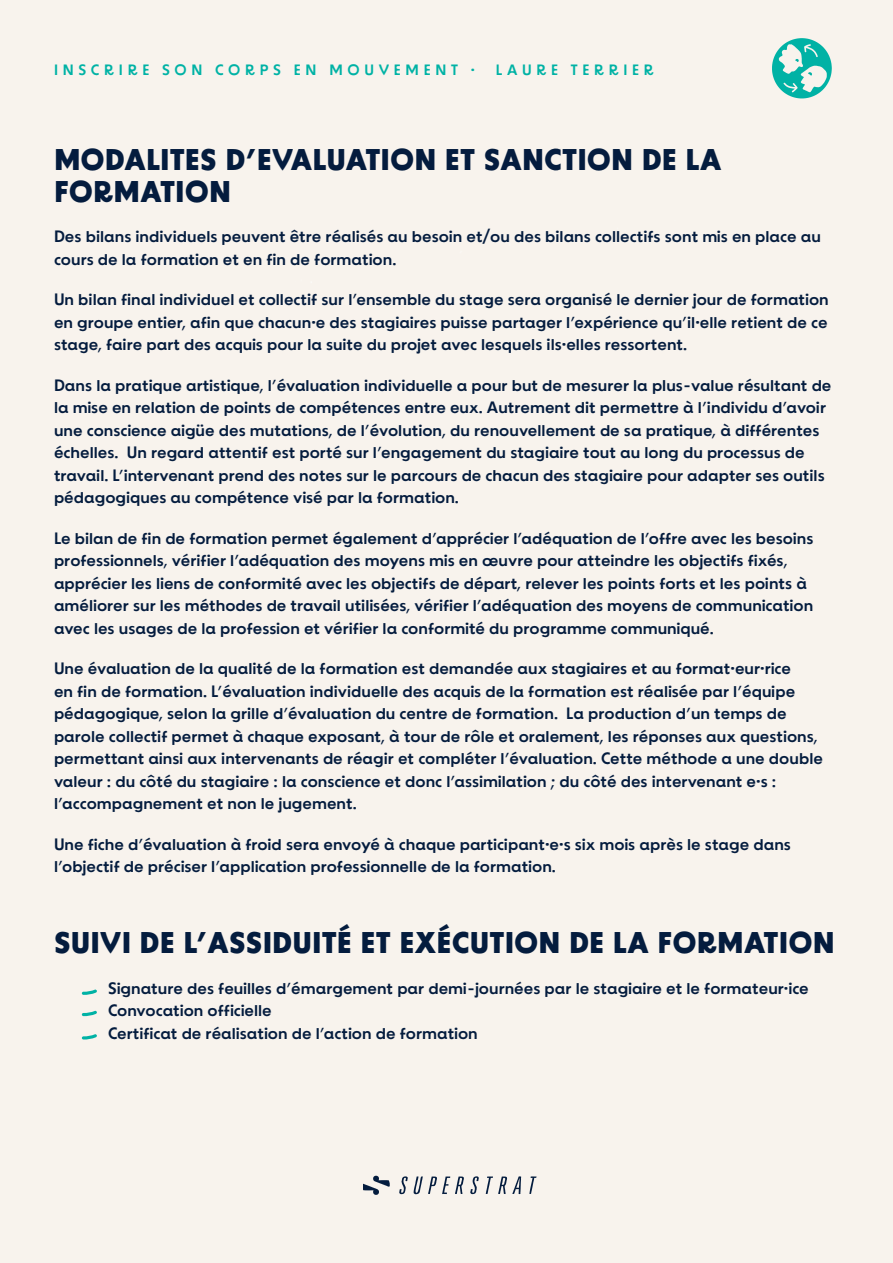
<style>
.page{position:relative;width:893px;height:1263px;background:#fff}
.page>*{position:absolute;margin:0;border:0;box-sizing:border-box;transform-origin:0 0}
.titre_partie{font:700 30px/31.5px "BD Supper";color:#041c3e}
.texte{font:16.5px/22.5px "BD Supper";color:#041c3e}
.t1{font:15px "BD Supper";letter-spacing:.315em;color:#00b2a5}
</style>
<div class="page">
<img style="left:363px;top:1162px;width:173px;height:47px">
<img style="left:764px;top:34px;width:75px;height:71px">
<svg style="left:82px;top:1034px;width:15px;height:5px"></svg>
<svg style="left:82px;top:1010px;width:15px;height:6px"></svg>
<svg style="left:82px;top:989px;width:15px;height:6px"></svg>
<p class="t1" style="left:54px;top:61px;width:422px">INSCRIRE SON CORPS EN MOUVEMENT ·</p>
<p class="t1" style="left:496px;top:61px;width:160px">LAURE TERRIER</p>
<p class="titre_partie" style="left:54px;top:144px;width:669px">MODALITES D’EVALUATION ET SANCTION DE LA<br>FORMATION</p>
<p class="texte" style="left:54px;top:226px;width:768px">Des bilans individuels peuvent être réalisés au besoin et/ou des bilans collectifs sont mis en place au cours de la formation et en fin de formation.</p>
<p class="texte" style="left:54px;top:289px;width:776px;text-align:justify">Un bilan final individuel et collectif sur l’ensemble du stage sera organisé le dernier jour de formation en groupe entier, afin que chacun·e des stagiaires puisse partager l’expérience qu’il·elle retient de ce stage, faire part des acquis pour la suite du projet avec lesquels ils·elles ressortent.</p>
<p class="texte" style="left:54px;top:374px;width:779px">Dans la pratique artistique, l’évaluation individuelle a pour but de mesurer la plus-value résultant de la mise en relation de points de compétences entre eux. Autrement dit permettre à l’individu d’avoir une conscience aigüe des mutations, de l’évolution, du renouvellement de sa pratique, à différentes échelles. Un regard attentif est porté sur l’engagement du stagiaire tout au long du processus de travail. L’intervenant prend des notes sur le parcours de chacun des stagiaire pour adapter ses outils pédagogiques au compétence visé par la formation.</p>
<p class="texte" style="left:54px;top:527px;width:761px">Le bilan de fin de formation permet également d’apprécier l’adéquation de l’offre avec les besoins professionnels, vérifier l’adéquation des moyens mis en œuvre pour atteindre les objectifs fixés, apprécier les liens de conformité avec les objectifs de départ, relever les points forts et les points à améliorer sur les méthodes de travail utilisées, vérifier l’adéquation des moyens de communication avec les usages de la profession et vérifier la conformité du programme communiqué.</p>
<p class="texte" style="left:54px;top:658px;width:770px">Une évaluation de la qualité de la formation est demandée aux stagiaires et au format·eur·rice<br>en fin de formation. L’évaluation individuelle des acquis de la formation est réalisée par l’équipe pédagogique, selon la grille d’évaluation du centre de formation. La production d’un temps de parole collectif permet à chaque exposant, à tour de rôle et oralement, les réponses aux questions, permettant ainsi aux intervenants de réagir et compléter l’évaluation. Cette méthode a une double valeur : du côté du stagiaire : la conscience et donc l’assimilation ; du côté des intervenant e·s : l’accompagnement et non le jugement.</p>
<p class="texte" style="left:54px;top:833px;width:738px">Une fiche d’évaluation à froid sera envoyé à chaque participant·e·s six mois après le stage dans l’objectif de préciser l’application professionnelle de la formation.</p>
<p class="titre_partie" style="left:54px;top:927px;width:782px">SUIVI DE L’ASSIDUITÉ ET EXÉCUTION DE LA FORMATION</p>
<p class="texte" style="left:108px;top:977px;width:702px">Signature des feuilles d’émargement par demi-journées par le stagiaire et le formateur·ice<br>Convocation officielle<br>Certificat de réalisation de l’action de formation</p>
</div>
